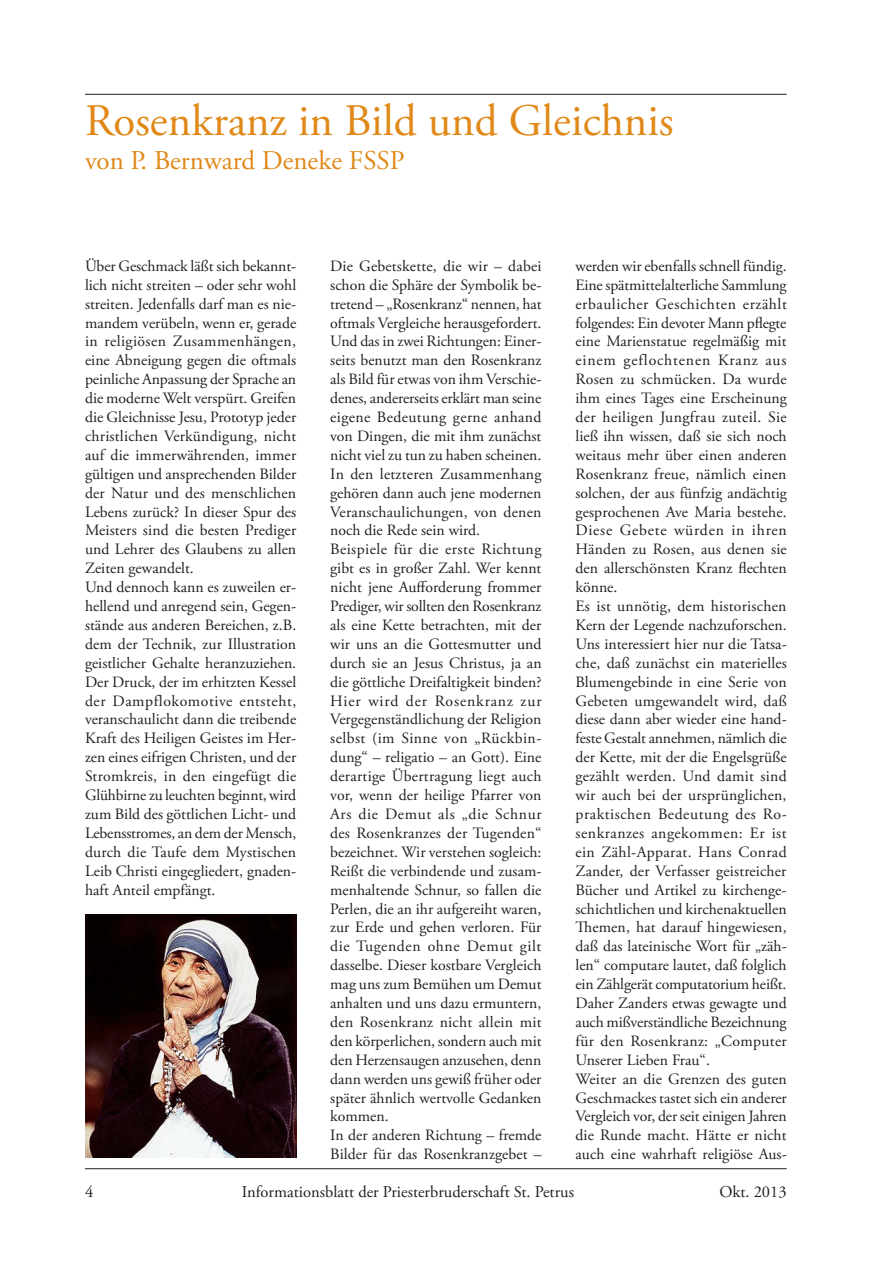
<style>
.page{position:relative;width:893px;height:1263px;background:#fff}
.page>*{position:absolute;margin:0;border:0;box-sizing:border-box;transform-origin:0 0}
.t1{font:45px "Adobe Garamond Pro";color:#e08918}
.t2{font:27px "Adobe Garamond Pro";color:#e08918}
.t3{font:16.5px "Adobe Garamond Pro";color:#231f20}
.t4{font:15.75px/18.9px "Adobe Garamond Pro";color:#231f20}
</style>
<div class="page">
<hr style="left:85px;top:1168px;width:702px;height:1px;background:#231f20">
<hr style="left:85px;top:94px;width:702px;height:1px;background:#231f20">
<img style="left:85px;top:914px;width:211px;height:243px">
<h1 class="t1" style="left:85px;top:93px;width:590px">Rosenkranz in Bild und Gleichnis</h1>
<h2 class="t2" style="left:85px;top:144px;width:321px">von P. Bernward Deneke FSSP</h2>
<p class="t4" style="left:85px;top:257px;width:213px">Über Geschmack läßt sich bekannt&shy;lich nicht streiten – oder sehr wohl streiten. Jedenfalls darf man es nie&shy;mandem verübeln, wenn er, gerade in religiösen Zusammenhängen, eine Abneigung gegen die oftmals peinliche Anpassung der Sprache an die moderne Welt verspürt. Greifen die Gleichnisse Jesu, Prototyp jeder christlichen Verkündigung, nicht auf die immerwährenden, immer gültigen und ansprechenden Bilder der Natur und des menschlichen Lebens zurück? In dieser Spur des Meisters sind die besten Prediger und Lehrer des Glaubens zu allen Zeiten gewandelt.<br>Und dennoch kann es zuweilen er&shy;hellend und anregend sein, Gegen&shy;stände aus anderen Bereichen, z.B. dem der Technik, zur Illustration geistlicher Gehalte heranzuziehen.<br>Der Druck, der im erhitzten Kessel der Dampflokomotive entsteht, veranschaulicht dann die treibende Kraft des Heiligen Geistes im Her&shy;zen eines eifrigen Christen, und der Stromkreis, in den eingefügt die Glühbirne zu leuchten beginnt, wird zum Bild des göttlichen Licht- und Lebensstromes, an dem der Mensch, durch die Taufe dem Mystischen Leib Christi eingegliedert, gnaden&shy;haft Anteil empfängt.</p>
<p class="t4" style="left:330px;top:257px;width:213px">Die Gebetskette, die wir – dabei schon die Sphäre der Symbolik be&shy;tretend – „Rosenkranz“ nennen, hat oftmals Vergleiche herausgefordert.<br>Und das in zwei Richtungen: Einer&shy;seits benutzt man den Rosenkranz als Bild für etwas von ihm Verschie&shy;denes, andererseits erklärt man seine eigene Bedeutung gerne anhand von Dingen, die mit ihm zunächst nicht viel zu tun zu haben scheinen.<br>In den letzteren Zusammenhang gehören dann auch jene modernen<br>Veranschaulichungen, von denen noch die Rede sein wird.<br>Beispiele für die erste Richtung gibt es in großer Zahl. Wer kennt nicht jene Aufforderung frommer<br>Prediger, wir sollten den Rosenkranz als eine Kette betrachten, mit der wir uns an die Gottesmutter und durch sie an Jesus Christus, ja an die göttliche Dreifaltigkeit binden?<br>Hier wird der Rosenkranz zur<br>Vergegenständlichung der Religion selbst (im Sinne von „Rückbin&shy;dung“ – religatio – an Gott). Eine derartige Übertragung liegt auch vor, wenn der heilige Pfarrer von<br>Ars die Demut als „die Schnur des Rosenkranzes der Tugenden“ bezeichnet. Wir verstehen sogleich:<br>Reißt die verbindende und zusam&shy;menhaltende Schnur, so fallen die<br>Perlen, die an ihr aufgereiht waren, zur Erde und gehen verloren. Für die Tugenden ohne Demut gilt dasselbe. Dieser kostbare Vergleich mag uns zum Bemühen um Demut anhalten und uns dazu ermuntern, den Rosenkranz nicht allein mit den körperlichen, sondern auch mit den Herzensaugen anzusehen, denn dann werden uns gewiß früher oder später ähnlich wertvolle Gedanken kommen.<br>In der anderen Richtung – fremde<br>Bilder für das Rosenkranzgebet –</p>
<p class="t4" style="left:575px;top:257px;width:213px">werden wir ebenfalls schnell fündig.<br>Eine spätmittelalterliche Sammlung erbaulicher Geschichten erzählt folgendes: Ein devoter Mann pflegte eine Marienstatue regelmäßig mit einem geflochtenen Kranz aus<br>Rosen zu schmücken. Da wurde ihm eines Tages eine Erscheinung der heiligen Jungfrau zuteil. Sie ließ ihn wissen, daß sie sich noch weitaus mehr über einen anderen<br>Rosenkranz freue, nämlich einen solchen, der aus fünfzig andächtig gesprochenen Ave Maria bestehe.<br>Diese Gebete würden in ihren<br>Händen zu Rosen, aus denen sie den allerschönsten Kranz flechten könne.<br>Es ist unnötig, dem historischen<br>Kern der Legende nachzuforschen.<br>Uns interessiert hier nur die Tatsa&shy;che, daß zunächst ein materielles<br>Blumengebinde in eine Serie von<br>Gebeten umgewandelt wird, daß diese dann aber wieder eine hand&shy;feste Gestalt annehmen, nämlich die der Kette, mit der die Engelsgrüße gezählt werden. Und damit sind wir auch bei der ursprünglichen, praktischen Bedeutung des Ro&shy;senkranzes angekommen: Er ist ein Zähl-Apparat. Hans Conrad<br>Zander, der Verfasser geistreicher<br>Bücher und Artikel zu kirchenge&shy;schichtlichen und kirchenaktuellen<br>Themen, hat darauf hingewiesen, daß das lateinische Wort für „zäh&shy;len“ computare lautet, daß folglich ein Zählgerät computatorium heißt.<br>Daher Zanders etwas gewagte und auch mißverständliche Bezeichnung für den Rosenkranz: „Computer<br>Unserer Lieben Frau“.<br>Weiter an die Grenzen des guten<br>Geschmackes tastet sich ein anderer<br>Vergleich vor, der seit einigen Jahren die Runde macht. Hätte er nicht auch eine wahrhaft religiöse Aus-</p>
<p class="t3" style="left:85px;top:1181px;width:10px">4</p>
<p class="t3" style="left:242px;top:1181px;width:334px">Informationsblatt der Priesterbruderschaft St. Petrus</p>
<p class="t3" style="left:719px;top:1181px;width:69px">Okt. 2013</p>
</div>
